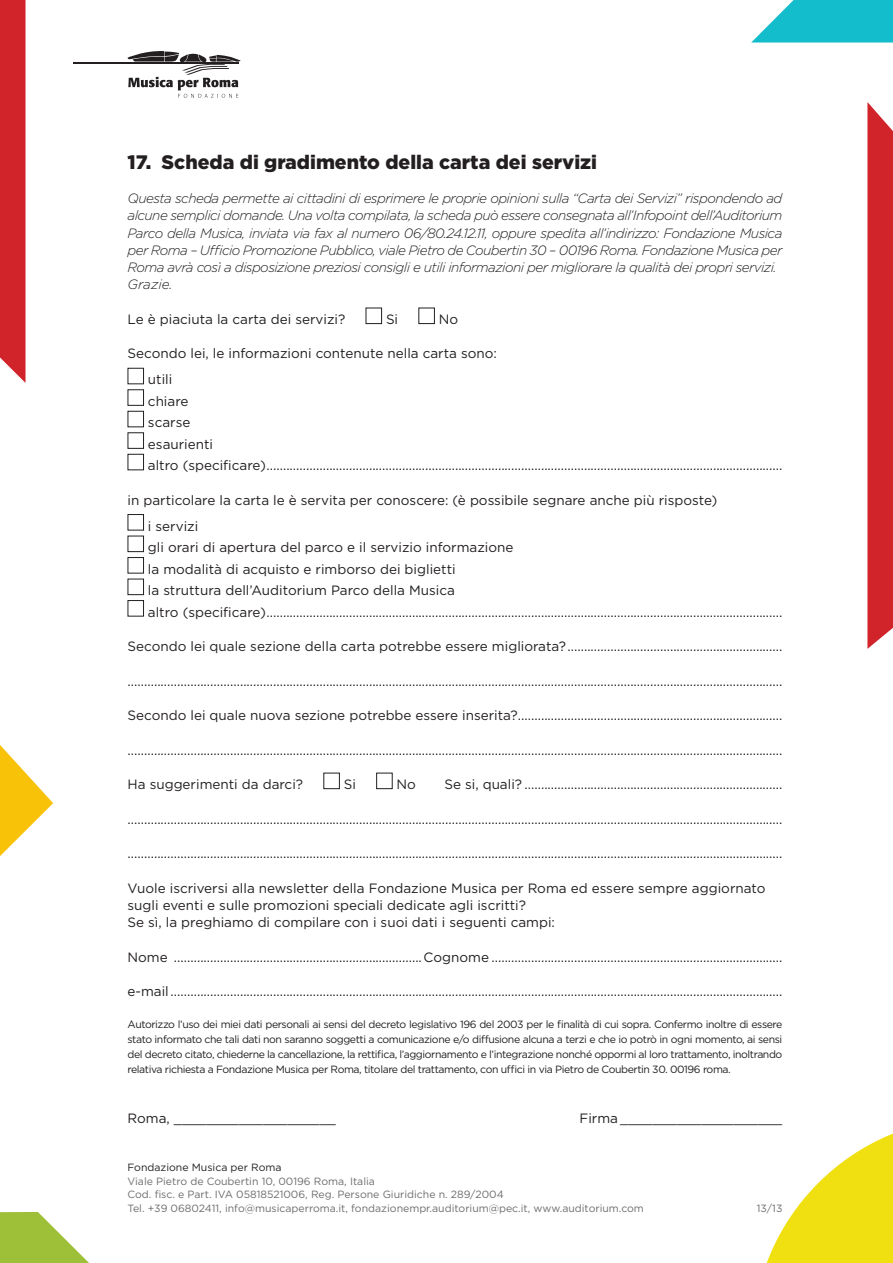
<style>
.page{position:relative;width:893px;height:1263px;background:#fff}
.page>*{position:absolute;margin:0;border:0;box-sizing:border-box;transform-origin:0 0}
.t1{font:900 19.5px "Gotham";color:#231f20}
.t2{font:13.5px/21.5px "Gotham";color:#231f20}
.t3{font:italic 300 13.5px/17.2px "Gotham";letter-spacing:-.04em;color:#231f20}
.t4{font:10.5px/15px "Gotham";letter-spacing:-.04em;color:#231f20;text-align:justify}
.t5{font:10.5px/13.5px "Gotham";color:#6c6d70}
.t6{font:10.5px "Gotham";color:#231f20}
</style>
<div class="page">
<svg style="left:867px;top:102px;width:26px;height:547px"></svg>
<svg style="left:0;top:745px;width:53px;height:111px"></svg>
<svg style="left:0;top:1212px;width:89px;height:51px"></svg>
<svg style="left:766px;top:1133px;width:127px;height:130px"></svg>
<svg style="left:751px;top:0;width:142px;height:43px"></svg>
<div style="left:0;top:0;width:26px;height:383px;background:#d1232a"></div>
<hr style="left:73px;top:62px;width:166px;height:2px;background:#231f20">
<svg style="left:127px;top:51px;width:114px;height:47px"></svg>
<div style="left:366px;top:308px;width:16px;height:16px;border:1px solid #231f20"></div>
<div style="left:418px;top:308px;width:17px;height:16px;border:1px solid #231f20"></div>
<div style="left:128px;top:368px;width:16px;height:16px;border:1px solid #231f20"></div>
<div style="left:128px;top:389px;width:16px;height:17px;border:1px solid #231f20"></div>
<div style="left:128px;top:411px;width:16px;height:16px;border:1px solid #231f20"></div>
<div style="left:128px;top:432px;width:16px;height:17px;border:1px solid #231f20"></div>
<div style="left:128px;top:454px;width:16px;height:16px;border:1px solid #231f20"></div>
<div style="left:128px;top:514px;width:16px;height:16px;border:1px solid #231f20"></div>
<div style="left:128px;top:536px;width:16px;height:16px;border:1px solid #231f20"></div>
<div style="left:128px;top:557px;width:16px;height:16px;border:1px solid #231f20"></div>
<div style="left:128px;top:579px;width:16px;height:16px;border:1px solid #231f20"></div>
<div style="left:128px;top:600px;width:16px;height:16px;border:1px solid #231f20"></div>
<div style="left:323px;top:773px;width:17px;height:16px;border:1px solid #231f20"></div>
<div style="left:376px;top:773px;width:17px;height:16px;border:1px solid #231f20"></div>
<h1 class="t1" style="left:128px;top:148px;width:471px">17. Scheda di gradimento della carta dei servizi</h1>
<p class="t3" style="left:128px;top:189px;width:656px">Questa scheda permette ai cittadini di esprimere le proprie opinioni sulla “Carta dei Servizi” rispondendo ad alcune semplici domande. Una volta compilata, la scheda può essere consegnata all’Infopoint dell’Auditorium Parco della Musica, inviata via fax al numero 06/80.24.12.11, oppure spedita all’indirizzo: Fondazione Musica per Roma – Ufficio Promozione Pubblico, viale Pietro de Coubertin 30 – 00196 Roma. Fondazione Musica per Roma avrà così a disposizione preziosi consigli e utili informazioni per migliorare la qualità dei propri servizi.<br>Grazie.</p>
<p class="t2" style="left:128px;top:308px;width:219px">Le è piaciuta la carta dei servizi?</p>
<p class="t2" style="left:386px;top:308px;width:14px">Si</p>
<p class="t2" style="left:439px;top:308px;width:21px">No</p>
<p class="t2" style="left:148px;top:340px;width:351px;line-height:25.8px;text-indent:-20px">Secondo lei, le informazioni contenute nella carta sono: utili</p>
<p class="t2" style="left:148px;top:390px;width:636px">chiare<br>scarse<br>esaurienti<br>altro (specificare)............................................................................................................................................................</p>
<p class="t2" style="left:148px;top:487px;width:571px;line-height:25.8px;text-indent:-20px">in particolare la carta le è servita per conoscere: (è possibile segnare anche più risposte) i servizi</p>
<p class="t2" style="left:148px;top:536px;width:636px">gli orari di apertura del parco e il servizio informazione<br>la modalità di acquisto e rimborso dei biglietti<br>la struttura dell’Auditorium Parco della Musica<br>altro (specificare)............................................................................................................................................................</p>
<p class="t2" style="left:128px;top:635px;width:656px">Secondo lei quale sezione della carta potrebbe essere migliorata?.................................................................</p>
<p class="t2" style="left:128px;top:670px;width:656px">......................................................................................................................................................................................................</p>
<p class="t2" style="left:128px;top:704px;width:656px">Secondo lei quale nuova sezione potrebbe essere inserita?................................................................................</p>
<p class="t2" style="left:128px;top:739px;width:656px">......................................................................................................................................................................................................</p>
<p class="t2" style="left:128px;top:773px;width:177px">Ha suggerimenti da darci?</p>
<p class="t2" style="left:344px;top:773px;width:14px">Si</p>
<p class="t2" style="left:397px;top:773px;width:21px">No</p>
<p class="t2" style="left:444px;top:773px;width:340px">Se si, quali? ..............................................................................</p>
<p class="t2" style="left:128px;top:808px;width:656px">......................................................................................................................................................................................................</p>
<p class="t2" style="left:128px;top:842px;width:656px">......................................................................................................................................................................................................</p>
<p class="t2" style="left:128px;top:879px;width:639px;line-height:17.2px">Vuole iscriversi alla newsletter della Fondazione Musica per Roma ed essere sempre aggiornato sugli eventi e sulle promozioni speciali dedicate agli iscritti?<br>Se sì, la preghiamo di compilare con i suoi dati i seguenti campi:</p>
<p class="t2" style="left:128px;top:946px;width:656px">Nome ...........................................................................Cognome ........................................................................................</p>
<p class="t2" style="left:128px;top:980px;width:656px">e-mail.........................................................................................................................................................................................</p>
<p class="t4" style="left:128px;top:1017px;width:656px">Autorizzo l’uso dei miei dati personali ai sensi del decreto legislativo 196 del 2003 per le finalità di cui sopra. Confermo inoltre di essere stato informato che tali dati non saranno soggetti a comunicazione e/o diffusione alcuna a terzi e che io potrò in ogni momento, ai sensi del decreto citato, chiederne la cancellazione, la rettifica, l’aggiornamento e l’integrazione nonché oppormi al loro trattamento, inoltrando relativa richiesta a Fondazione Musica per Roma, titolare del trattamento, con uffici in via Pietro de Coubertin 30. 00196 roma.</p>
<p class="t2" style="left:128px;top:1107px;width:210px">Roma, ____________________</p>
<p class="t2" style="left:579px;top:1107px;width:204px">Firma ____________________</p>
<p class="t6" style="left:128px;top:1161px;width:155px">Fondazione Musica per Roma</p>
<p class="t5" style="left:128px;top:1174px;width:518px">Viale Pietro de Coubertin 10, 00196 Roma, Italia<br>Cod. fisc. e Part. IVA 05818521006, Reg. Persone Giuridiche n. 289/2004<br>Tel. +39 06802411, info@musicaperroma.it, fondazionempr.auditorium@pec.it, www.auditorium.com</p>
<p class="t5" style="left:757px;top:1201px;width:27px">13/13</p>
</div>
